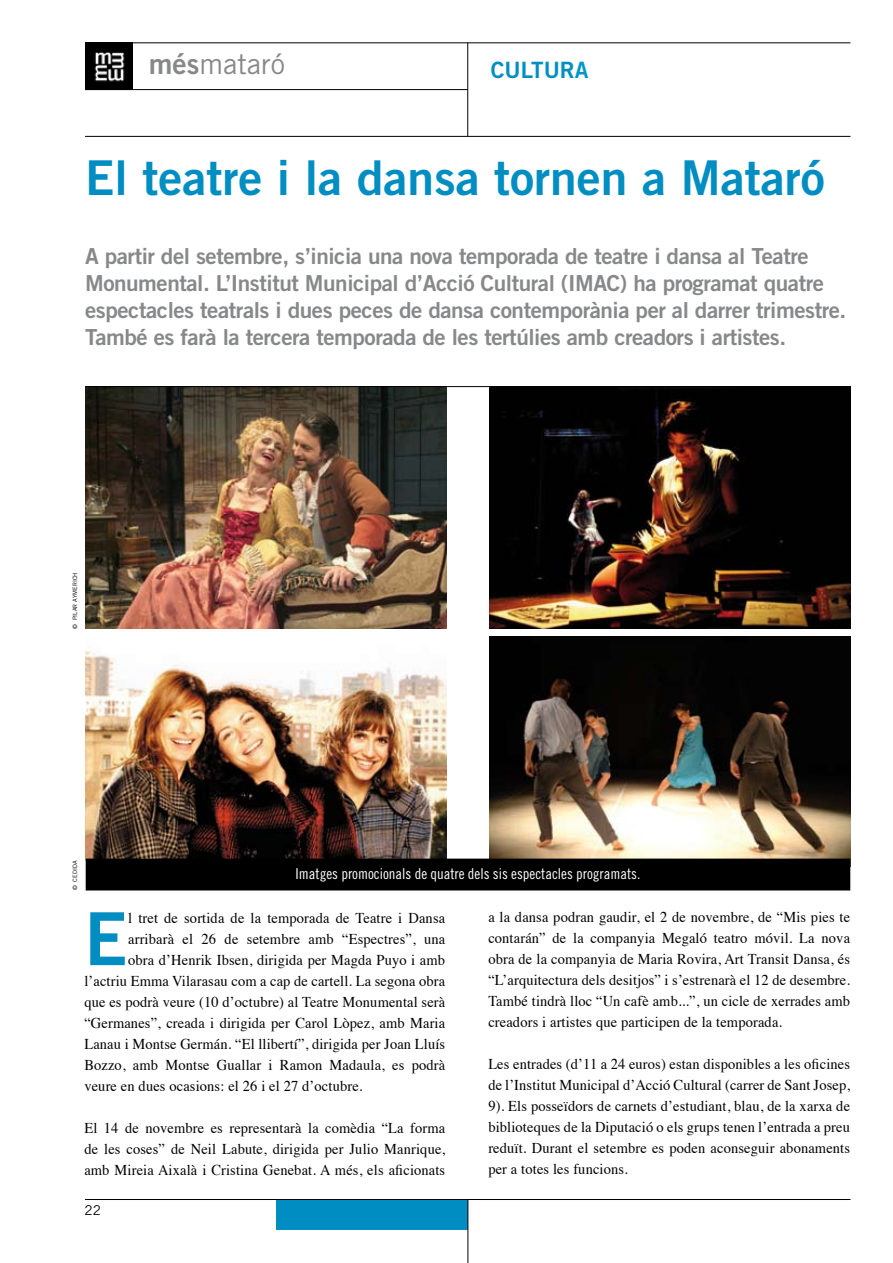
<style>
.page{position:relative;width:893px;height:1263px;background:#fff}
.page>*{position:absolute;margin:0;border:0;box-sizing:border-box;transform-origin:0 0}
.t1{font:73.2px "Trade Gothic Bold Two";color:#008ec2;scale:.96 1}
.t2{font:48px "Trade Gothic Bold Two";color:#008ec2}
.t3{font:28.5px "Trade Gothic";color:#87888a}
.t4{font:22.5px "Trade Gothic Bold Two";color:#008ec2}
.t5{font:22.05px/27px "Trade Gothic Bold Two";letter-spacing:-.02em;color:#87888a}
.t6{font:15px/21px "Times";letter-spacing:.01em;color:#000;text-align:justify;scale:.96 1}
.t7{font:15px "Trade Gothic Cond Eighteen";color:#fff}
.t8{font:13.5px "Trade Gothic";color:#000}
.t9{font:6px "Trade Gothic";color:#000}
.s1{font-family:"Trade Gothic Bold Two"}
.s2{color:#0098c8}
</style>
<div class="page">
<hr style="left:85px;top:43px;width:765px;height:1px;background:#000">
<hr style="left:85px;top:136px;width:765px;height:1px;background:#000">
<hr style="left:467px;top:43px;width:1px;height:93px;background:#000">
<hr style="left:85px;top:89px;width:383px;height:1px;background:#000">
<img style="left:85px;top:44px;width:47px;height:45px">
<div style="left:276px;top:1199px;width:192px;height:30px;background:#008ec2"></div>
<hr style="left:468px;top:1199px;width:1px;height:64px;background:#000">
<hr style="left:85px;top:1199px;width:765px;height:1px;background:#000">
<img style="left:86px;top:649px;width:360px;height:209px">
<img style="left:490px;top:636px;width:360px;height:222px">
<img style="left:86px;top:387px;width:360px;height:242px">
<img style="left:490px;top:387px;width:360px;height:242px">
<div style="left:86px;top:859px;width:763px;height:31px;background:#000"></div>
<div style="left:86px;top:858px;width:764px;height:32px;border:2px solid #000"></div>
<hr style="left:85px;top:386px;width:766px;height:1px;background:#000">
<h3 class="t3" style="left:149px;top:47px;width:138px"><span class="s1">més</span>mataró</h3>
<h3 class="t4" style="left:491px;top:56px;width:99px">CULTUR<span class="s2">A</span></h3>
<h2 class="t2" style="left:85px;top:148px;width:741px">El teatre i la dansa tornen a Mataró</h2>
<p class="t5" style="left:85px;top:242px;width:763px">A partir del setembre, s’inicia una nova temporada de teatre i dansa al Teatre Monumental. L’Institut Municipal d’Acció Cultural (IMAC) ha programat quatre espectacles teatrals i dues peces de dansa contemporània per al darrer trimestre.<br>També es farà la tercera temporada de les tertúlies amb creadors i artistes.</p>
<p class="t9" style="left:71px;top:629px;width:58px;rotate:-90deg">© PILAR AYMERICH</p>
<p class="t9" style="left:71px;top:890px;width:31px;rotate:-90deg">© CEDIDA</p>
<p class="t7" style="left:295px;top:865px;width:346px">Imatges promocionals de quatre dels sis espectacles programats.</p>
<h1 class="t1" style="left:84px;top:893px;width:46px">E</h1>
<p class="t6" style="left:128px;top:906px;width:332px">l tret de sortida de la temporada de Teatre i Dansa</p>
<p class="t6" style="left:128px;top:927px;width:332px">arribarà el 26 de setembre amb “Espectres”, una</p>
<p class="t6" style="left:128px;top:948px;width:332px">obra d’Henrik Ibsen, dirigida per Magda Puyo i amb</p>
<p class="t6" style="left:84px;top:969px;width:377px">l’actriu Emma Vilarasau com a cap de cartell. La segona obra</p>
<p class="t6" style="left:84px;top:990px;width:377px">que es podrà veure (10 d’octubre) al Teatre Monumental serà</p>
<p class="t6" style="left:84px;top:1011px;width:377px">“Germanes”, creada i dirigida per Carol Lòpez, amb Maria</p>
<p class="t6" style="left:84px;top:1032px;width:377px">Lanau i Montse Germán. “El llibertí”, dirigida per Joan Lluís</p>
<p class="t6" style="left:84px;top:1053px;width:377px">Bozzo, amb Montse Guallar i Ramon Madaula, es podrà</p>
<p class="t6" style="left:84px;top:1074px;width:291px">veure en dues ocasions: el 26 i el 27 d’octubre.</p>
<p class="t6" style="left:84px;top:1116px;width:377px">El 14 de novembre es representarà la comèdia “La forma de les coses” de Neil Labute, dirigida per Julio Manrique, amb Mireia Aixalà i Cristina Genebat. A més, els aficionats</p>
<p class="t8" style="left:85px;top:1202px;width:18px">22</p>
<p class="t6" style="left:488px;top:905px;width:378px">a la dansa podran gaudir, el 2 de novembre, de “Mis pies te contarán” de la companyia Megaló teatro móvil. La nova obra de la companyia de Maria Rovira, Art Transit Dansa, és “L’arquitectura dels desitjos” i s’estrenarà el 12 de desembre.<br>També tindrà lloc “Un cafè amb...”, un cicle de xerrades amb creadors i artistes que participen de la temporada.</p>
<p class="t6" style="left:488px;top:1052px;width:378px">Les entrades (d’11 a 24 euros) estan disponibles a les oficines de l’Institut Municipal d’Acció Cultural (carrer de Sant Josep, 9). Els posseïdors de carnets d’estudiant, blau, de la xarxa de biblioteques de la Diputació o els grups tenen l’entrada a preu reduït. Durant el setembre es poden aconseguir abonaments per a totes les funcions.</p>
</div>
